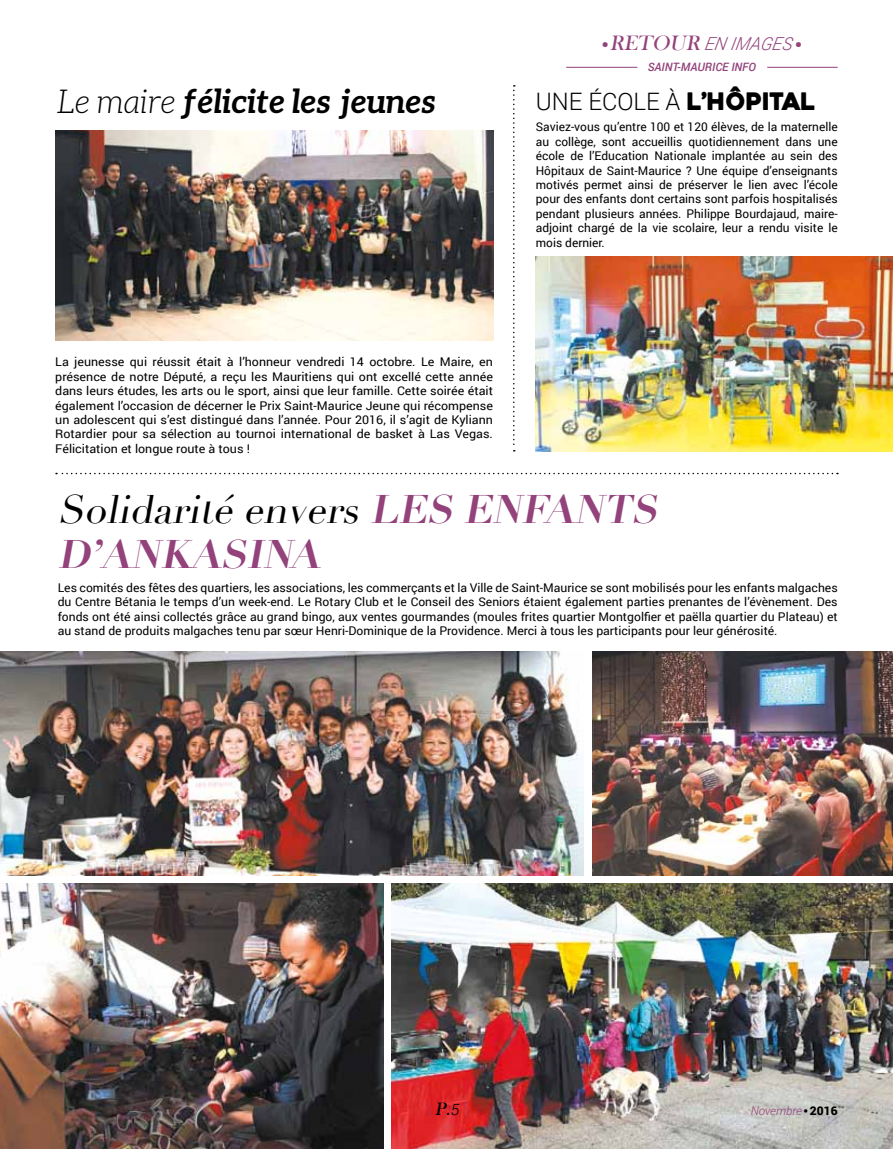
<style>
.page{position:relative;width:893px;height:1149px;background:#fff}
.page>*{position:absolute;margin:0;border:0;box-sizing:border-box;transform-origin:0 0}
.t1{font:italic 700 39px/45px "Didot";color:#93427b}
.t2{font:italic 700 33px "Aleo";color:#000}
.t3{font:300 24px "Roboto";color:#000}
.t4{font:italic 18.45px "Bask Old Face";color:#93427b}
.t5{font:italic 300 17.85px "Roboto";color:#93427b}
.t6{font:12px/14.4px "Roboto";color:#000;text-align:justify}
.t7{font:12px/14.4px "Roboto";color:#000;text-align:justify;scale:1.04 1}
.t8{font:italic 300 12px "Roboto";color:#93427b}
.t9{font:italic 500 11.55px "Roboto";color:#93427b}
.t10{font:6.9px "Zapf Dingbats ITC";color:#93427b}
.s1{font-weight:300}
.s2{font-family:"Bask Old Face";font-weight:400;font-size:21.3px}
.s3{font-family:"Heavitas";font-weight:400}
.s4{font-weight:400;color:#000}
.s5{color:#000}
.s6{font-family:"Roboto";font-weight:300;font-size:15.45px;color:#000}
.s7{font-family:"Bask Old Face";font-weight:400;font-style:normal;color:#000}
.s8{font-weight:900;font-style:normal;color:#000}
</style>
<div class="page">
<img style="left:392px;top:883px;width:501px;height:265px">
<hr style="left:566px;top:67px;width:71px;height:1px;background:#93427b">
<hr style="left:767px;top:67px;width:71px;height:1px;background:#93427b">
<img style="left:536px;top:256px;width:357px;height:195px">
<svg style="left:56px;top:472px;width:782px;height:2px"></svg>
<svg style="left:513px;top:85px;width:2px;height:366px"></svg>
<img style="left:55px;top:130px;width:438px;height:210px">
<img style="left:0;top:651px;width:584px;height:224px">
<img style="left:0;top:883px;width:383px;height:265px">
<img style="left:592px;top:651px;width:301px;height:224px">
<h2 class="t2" style="left:57px;top:82px;width:380px"><span class="s1">Le maire</span> félicite les jeunes</h2>
<h3 class="t5" style="left:602px;top:32px;width:195px">● <span class="s2">RETOUR</span> en images</h3>
<p class="t10" style="left:796px;top:41px;width:7px">●</p>
<p class="t9" style="left:648px;top:58px;width:110px">SAINT-MAURICE INFO</p>
<h3 class="t3" style="left:536px;top:85px;width:281px">UNE ÉCOLE À <span class="s3">l’hôpital</span></h3>
<p class="t6" style="left:536px;top:119px;width:303px">Saviez-vous qu’entre 100 et 120 élèves, de la maternelle au collège, sont accueillis quotidiennement dans une école de l’Education Nationale implantée au sein des Hôpitaux de Saint-Maurice ? Une équipe d’enseignants motivés permet ainsi de préserver le lien avec l’école pour des enfants dont certains sont parfois hospitalisés pendant plusieurs années. Philippe Bourdajaud, maire&shy;adjoint chargé de la vie scolaire, leur a rendu visite le mois dernier.</p>
<p class="t7" style="left:55px;top:354px;width:422px">La jeunesse qui réussit était à l’honneur vendredi 14 octobre. Le Maire, en présence de notre Député, a reçu les Mauritiens qui ont excellé cette année dans leurs études, les arts ou le sport, ainsi que leur famille. Cette soirée était également l’occasion de décerner le Prix Saint-Maurice Jeune qui récompense un adolescent qui s’est distingué dans l’année. Pour 2016, il s’agit de Kyliann Rotardier pour sa sélection au tournoi international de basket à Las Vegas.<br>Félicitation et longue route à tous !</p>
<h1 class="t1" style="left:58px;top:487px;width:609px"><span class="s4">Solidarité envers</span> LES ENFANTS<br>D’ANKASINA</h1>
<p class="t6" style="left:58px;top:580px;width:782px">Les comités des fêtes des quartiers, les associations, les commerçants et la Ville de Saint-Maurice se sont mobilisés pour les enfants malgaches du Centre Bétania le temps d’un week-end. Le Rotary Club et le Conseil des Seniors étaient également parties prenantes de l’évènement. Des fonds ont été ainsi collectés grâce au grand bingo, aux ventes gourmandes (moules frites quartier Montgolfier et paëlla quartier du Plateau) et au stand de produits malgaches tenu par sœur Henri-Dominique de la Providence. Merci à tous les participants pour leur générosité.</p>
<h3 class="t4" style="left:425px;top:1098px;width:45px">\ <span class="s5">P.</span><span class="s6">5</span> \</h3>
<p class="t8" style="left:751px;top:1101px;width:89px">Novembre<span class="s7">•</span><span class="s8">2016</span></p>
</div>
